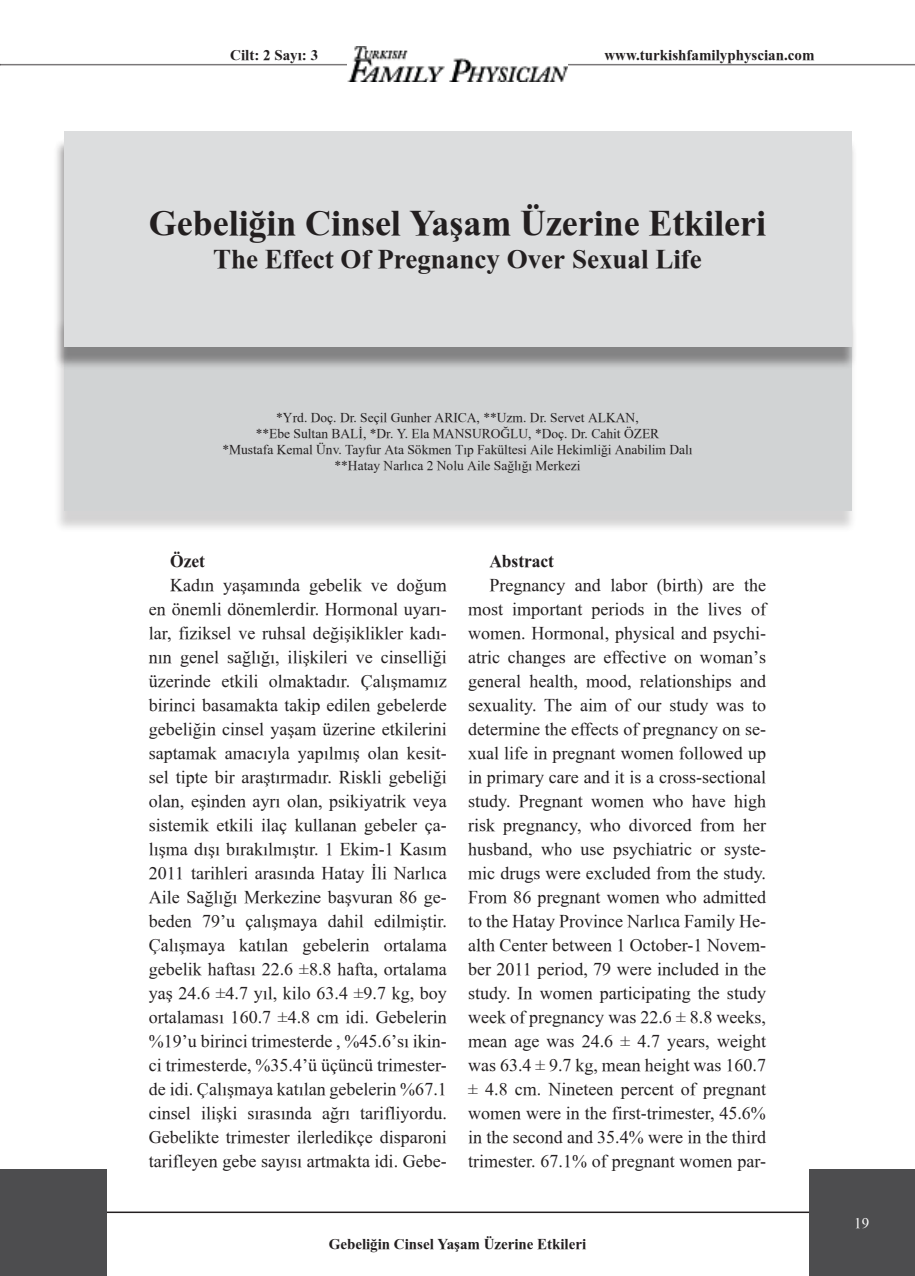
<style>
.page{position:relative;width:915px;height:1276px;background:#fff}
.page>*{position:absolute;margin:0;border:0;box-sizing:border-box;transform-origin:0 0}
.t1{font:700 36px "TR Times New Roman";color:#231f20}
.t2{font:700 27px "TR Times New Roman";color:#231f20}
.t3{font:18px/24px "TR Times New Roman";color:#231f20;text-align:justify}
.t4{font:700 18px "TR Times New Roman";letter-spacing:-.005em;color:#231f20}
.t5{font:700 15px "TR Times New Roman";color:#231f20}
.t6{font:15px "TR Times New Roman";color:#fff}
.t7{font:13.5px/16.2px "TR Times New Roman";color:#231f20;text-align:center}
</style>
<div class="page">
<hr style="left:0;top:64px;width:914px;height:1px;background:#231f20">
<div style="left:53px;top:318px;width:803px;height:215px;background:#231f20;opacity:.2"></div>
<div style="left:64px;top:312px;width:786px;height:198px;background:#d1d3d4"></div>
<div style="left:53px;top:138px;width:803px;height:232px;background:#231f20;opacity:.45"></div>
<div style="left:64px;top:132px;width:786px;height:215px;background:#dcddde"></div>
<img style="left:347px;top:47px;width:220px;height:34px">
<hr style="left:64px;top:1211px;width:787px;height:2px;background:#231f20">
<div style="left:1px;top:1169px;width:106px;height:107px;background:#4d4d4f"></div>
<div style="left:808px;top:1169px;width:106px;height:107px;background:#4d4d4f"></div>
<hr style="left:0;top:1169px;width:1px;height:107px;background:#4d4d4f">
<p class="t5" style="left:230px;top:45px;width:89px">Cilt: 2 Sayı: 3</p>
<p class="t5" style="left:604px;top:45px;width:212px">www.turkishfamilyphyscian.com</p>
<h1 class="t1" style="left:149px;top:198px;width:618px">Gebeliğin Cinsel Yaşam Üzerine Etkileri</h1>
<h2 class="t2" style="left:213px;top:240px;width:490px">The Effect Of Pregnancy Over Sexual Life</h2>
<p class="t7" style="left:222px;top:409px;width:471px">*Yrd. Doç. Dr. Seçil Gunher ARICA, **Uzm. Dr. Servet ALKAN,<br>**Ebe Sultan BALİ, *Dr. Y. Ela MANSUROĞLU, *Doç. Dr. Cahit ÖZER<br>*Mustafa Kemal Ünv. Tayfur Ata Sökmen Tıp Fakültesi Aile Hekimliği Anabilim Dalı **Hatay Narlıca 2 Nolu Aile Sağlığı Merkezi</p>
<p class="t4" style="left:170px;top:548px;width:36px">Özet</p>
<p class="t3" style="left:149px;top:572px;width:299px;text-indent:21px">Kadın yaşamında gebelik ve doğum en önemli dönemlerdir. Hormonal uyarı&shy;lar, fiziksel ve ruhsal değişiklikler kadı&shy;nın genel sağlığı, ilişkileri ve cinselliği üzerinde etkili olmaktadır. Çalışmamız birinci basamakta takip edilen gebelerde gebeliğin cinsel yaşam üzerine etkilerini saptamak amacıyla yapılmış olan kesit&shy;sel tipte bir araştırmadır. Riskli gebeliği olan, eşinden ayrı olan, psikiyatrik veya sistemik etkili ilaç kullanan gebeler ça&shy;lışma dışı bırakılmıştır. 1 Ekim-1 Kasım 2011 tarihleri arasında Hatay İli Narlıca Aile Sağlığı Merkezine başvuran 86 ge&shy;beden 79’u çalışmaya dahil edilmiştir.<br>Çalışmaya katılan gebelerin ortalama gebelik haftası 22.6 ±8.8 hafta, ortalama yaş 24.6 ±4.7 yıl, kilo 63.4 ±9.7 kg, boy ortalaması 160.7 ±4.8 cm idi. Gebelerin %19’u birinci trimesterde , %45.6’sı ikin&shy;ci trimesterde, %35.4’ü üçüncü trimester&shy;de idi. Çalışmaya katılan gebelerin %67.1 cinsel ilişki sırasında ağrı tarifliyordu.<br>Gebelikte trimester ilerledikçe disparoni tarifleyen gebe sayısı artmakta idi. Gebe-</p>
<p class="t4" style="left:489px;top:548px;width:66px">Abstract</p>
<p class="t3" style="left:468px;top:572px;width:299px;text-indent:21px">Pregnancy and labor (birth) are the most important periods in the lives of women. Hormonal, physical and psychi&shy;atric changes are effective on woman’s general health, mood, relationships and sexuality. The aim of our study was to determine the effects of pregnancy on se&shy;xual life in pregnant women followed up in primary care and it is a cross-sectional study. Pregnant women who have high risk pregnancy, who divorced from her husband, who use psychiatric or syste&shy;mic drugs were excluded from the study.<br>From 86 pregnant women who admitted to the Hatay Province Narlıca Family He&shy;alth Center between 1 October-1 Novem&shy;ber 2011 period, 79 were included in the study. In women participating the study week of pregnancy was 22.6 ± 8.8 weeks, mean age was 24.6 ± 4.7 years, weight was 63.4 ± 9.7 kg, mean height was 160.7 ± 4.8 cm. Nineteen percent of pregnant women were in the first-trimester, 45.6% in the second and 35.4% were in the third trimester. 67.1% of pregnant women par-</p>
<p class="t5" style="left:329px;top:1233px;width:259px">Gebeliğin Cinsel Yaşam Üzerine Etkileri</p>
<p class="t6" style="left:854px;top:1213px;width:16px">19</p>
</div>
